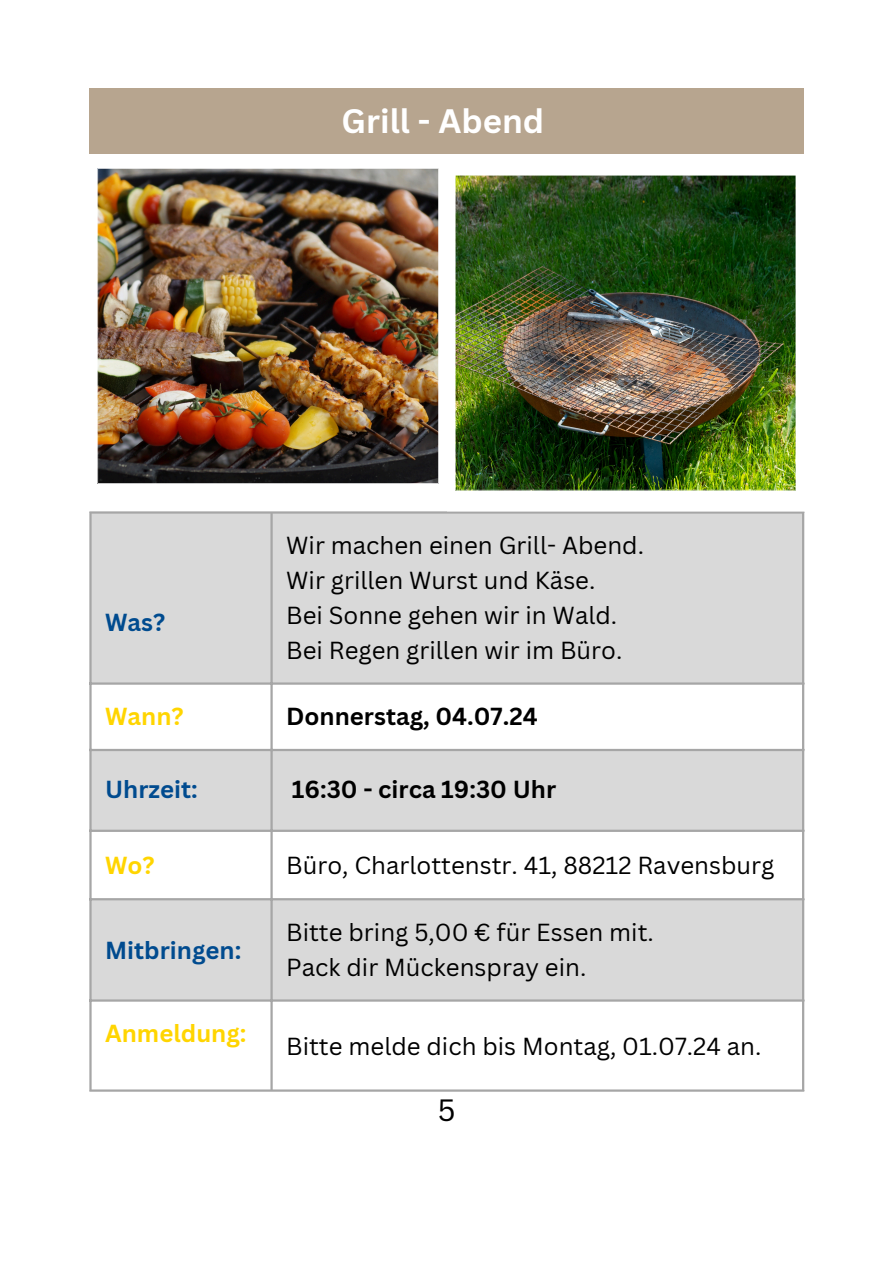
<style>
.page{position:relative;width:894px;height:1264px;background:#fff}
.page>*{position:absolute;margin:0;border:0;box-sizing:border-box;transform-origin:0 0}
.t1{font:700 33px "Canva Sans";color:#fff}
.t2{font:30px "Canva Sans";color:#000}
.t3{font:24px "Canva Sans";color:#000}
.t4{font:700 24px "Canva Sans";color:#000}
.t5{font:700 24px "Canva Sans";color:#004b8f}
.t6{font:700 24px "Canva Sans";color:#ffd500}
</style>
<div class="page">
<div style="left:92px;top:513px;width:709px;height:169px;background:#d9d9d9"></div>
<svg style="left:92px;top:684px;width:709px;height:405px"></svg>
<hr style="left:89px;top:513px;width:3px;height:576px;background:#a6a6a6">
<hr style="left:270px;top:513px;width:2px;height:576px;background:#a6a6a6">
<hr style="left:801px;top:513px;width:3px;height:576px;background:#a6a6a6">
<hr style="left:89px;top:511px;width:715px;height:2px;background:#a6a6a6">
<hr style="left:89px;top:682px;width:715px;height:2px;background:#a6a6a6">
<hr style="left:89px;top:749px;width:715px;height:2px;background:#a6a6a6">
<hr style="left:89px;top:829px;width:715px;height:3px;background:#a6a6a6">
<hr style="left:89px;top:898px;width:715px;height:2px;background:#a6a6a6">
<hr style="left:89px;top:999px;width:715px;height:2px;background:#a6a6a6">
<hr style="left:89px;top:1089px;width:715px;height:2px;background:#a6a6a6">
<img style="left:97px;top:168px;width:342px;height:316px">
<img style="left:455px;top:175px;width:341px;height:316px">
<div style="left:89px;top:89px;width:715px;height:65px;background:#b7a58f"></div>
<p class="t1" style="left:341px;top:98px;width:204px">Grill - Abend</p>
<h1 class="t5" style="left:105px;top:605px;width:62px">Was?</h1>
<p class="t3" style="left:286px;top:528px;width:359px">Wir machen einen Grill- Abend.</p>
<p class="t3" style="left:286px;top:563px;width:310px">Wir grillen Wurst und Käse.</p>
<p class="t3" style="left:286px;top:598px;width:332px">Bei Sonne gehen wir in Wald.</p>
<p class="t3" style="left:286px;top:633px;width:337px">Bei Regen grillen wir im Büro.</p>
<p class="t6" style="left:105px;top:699px;width:80px">Wann?</p>
<p class="t4" style="left:286px;top:699px;width:253px">Donnerstag, 04.07.24</p>
<p class="t5" style="left:105px;top:772px;width:94px">Uhrzeit:</p>
<p class="t4" style="left:292px;top:772px;width:266px">16:30 - circa 19:30 Uhr</p>
<p class="t6" style="left:105px;top:848px;width:51px">Wo?</p>
<p class="t3" style="left:286px;top:848px;width:489px">Büro, Charlottenstr. 41, 88212 Ravensburg</p>
<p class="t5" style="left:105px;top:933px;width:138px">Mitbringen:</p>
<p class="t6" style="left:105px;top:1016px;width:143px">Anmeldung:</p>
<p class="t3" style="left:286px;top:915px;width:369px">Bitte bring 5,00 € für Essen mit.</p>
<p class="t3" style="left:286px;top:950px;width:301px">Pack dir Mückenspray ein.</p>
<p class="t3" style="left:286px;top:1028px;width:476px">Bitte melde dich bis Montag, 01.07.24 an.</p>
<p class="t2" style="left:438px;top:1088px;width:19px">5</p>
</div>
